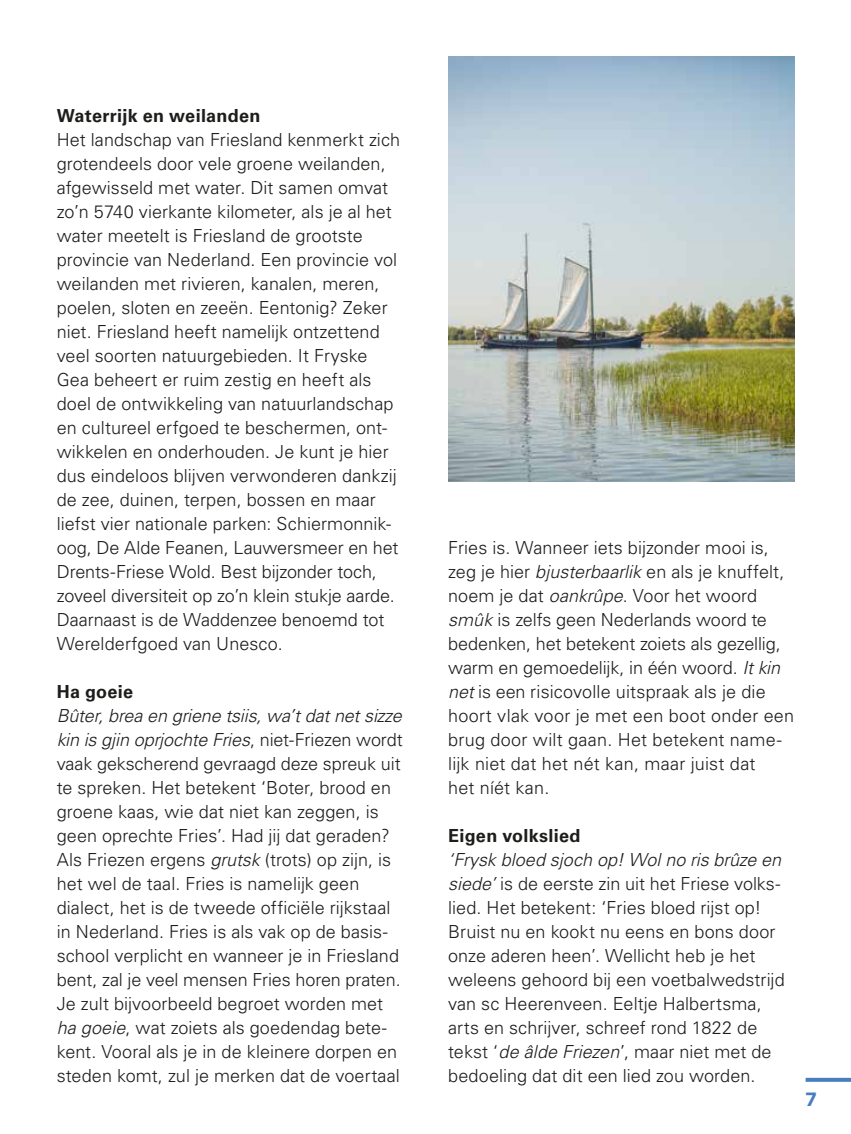
<style>
.page{position:relative;width:851px;height:1134px;background:#fff}
.page>*{position:absolute;margin:0;border:0;box-sizing:border-box;transform-origin:0 0}
.t1{font:900 19px "Avenir LT Std";color:#477ec0}
.t2{font:300 18px/24px "Univers LT Std";letter-spacing:.005em;color:#1d1d1b}
.t3{font:700 18px "Univers LT Std";letter-spacing:.015em;color:#1d1d1b}
.s1{font-style:italic}
</style>
<div class="page">
<svg style="left:805px;top:1078px;width:45px;height:4px"></svg>
<img style="left:448px;top:57px;width:346px;height:425px">
<p class="t3" style="left:57px;top:105px;width:205px">Waterrijk en weilanden</p>
<p class="t2" style="left:57px;top:127px;width:345px">Het landschap van Friesland kenmerkt zich grotendeels door vele groene weilanden, afgewisseld met water. Dit samen omvat zo’n 5740 vierkante kilometer, als je al het water meetelt is Friesland de grootste provincie van Nederland. Een provincie vol weilanden met rivieren, kanalen, meren, poelen, sloten en zeeën. Eentonig? Zeker niet. Friesland heeft namelijk ontzettend veel soorten natuurgebieden. It Fryske Gea beheert er ruim zestig en heeft als doel de ontwikkeling van natuurlandschap en cultureel erfgoed te beschermen, ont&shy;wikkelen en onderhouden. Je kunt je hier dus eindeloos blijven verwonderen dankzij de zee, duinen, terpen, bossen en maar liefst vier nationale parken: Schiermonnik&shy;oog, De Alde Feanen, Lauwersmeer en het Drents-Friese Wold. Best bijzonder toch, zoveel diversiteit op zo’n klein stukje aarde.<br>Daarnaast is de Waddenzee benoemd tot Werelderfgoed van Unesco.</p>
<p class="t3" style="left:57px;top:681px;width:78px">Ha goeie</p>
<p class="t2" style="left:57px;top:703px;width:347px"><span class="s1">Bûter, brea en griene tsiis, wa’t dat net sizze kin is gjin oprjochte Fries</span>, niet-Friezen wordt vaak gekscherend gevraagd deze spreuk uit te spreken. Het betekent ‘Boter, brood en groene kaas, wie dat niet kan zeggen, is geen oprechte Fries’. Had jij dat geraden?<br>Als Friezen ergens <span class="s1">grutsk</span> (trots) op zijn, is het wel de taal. Fries is namelijk geen dialect, het is de tweede officiële rijkstaal in Nederland. Fries is als vak op de basis&shy;school verplicht en wanneer je in Friesland bent, zal je veel mensen Fries horen praten.<br>Je zult bijvoorbeeld begroet worden met <span class="s1">ha goeie</span>, wat zoiets als goedendag bete&shy;kent. Vooral als je in de kleinere dorpen en steden komt, zul je merken dat de voertaal</p>
<p class="t2" style="left:448px;top:535px;width:347px">Fries is. Wanneer iets bijzonder mooi is, zeg je hier <span class="s1">bjusterbaarlik</span> en als je knuffelt, noem je dat <span class="s1">oankrûpe</span>. Voor het woord <span class="s1">smûk</span> is zelfs geen Nederlands woord te bedenken, het betekent zoiets als gezellig, warm en gemoedelijk, in één woord. <span class="s1">It kin net</span> is een risicovolle uitspraak als je die hoort vlak voor je met een boot onder een brug door wilt gaan. Het betekent name&shy;lijk niet dat het nét kan, maar juist dat<br>het níét kan.</p>
<p class="t3" style="left:448px;top:825px;width:134px">Eigen volkslied</p>
<p class="t2" style="left:448px;top:847px;width:338px"><span class="s1">‘Frysk bloed sjoch op! Wol no ris brûze en siede’</span> is de eerste zin uit het Friese volks&shy;lied. Het betekent: ‘Fries bloed rijst op!<br>Bruist nu en kookt nu eens en bons door onze aderen heen’. Wellicht heb je het weleens gehoord bij een voetbalwedstrijd van sc Heerenveen. Eeltje Halbertsma, arts en schrijver, schreef rond 1822 de tekst ‘<span class="s1">de âlde Friezen</span>’, maar niet met de bedoeling dat dit een lied zou worden.</p>
<p class="t1" style="left:805px;top:1088px;width:13px">7</p>
</div>
